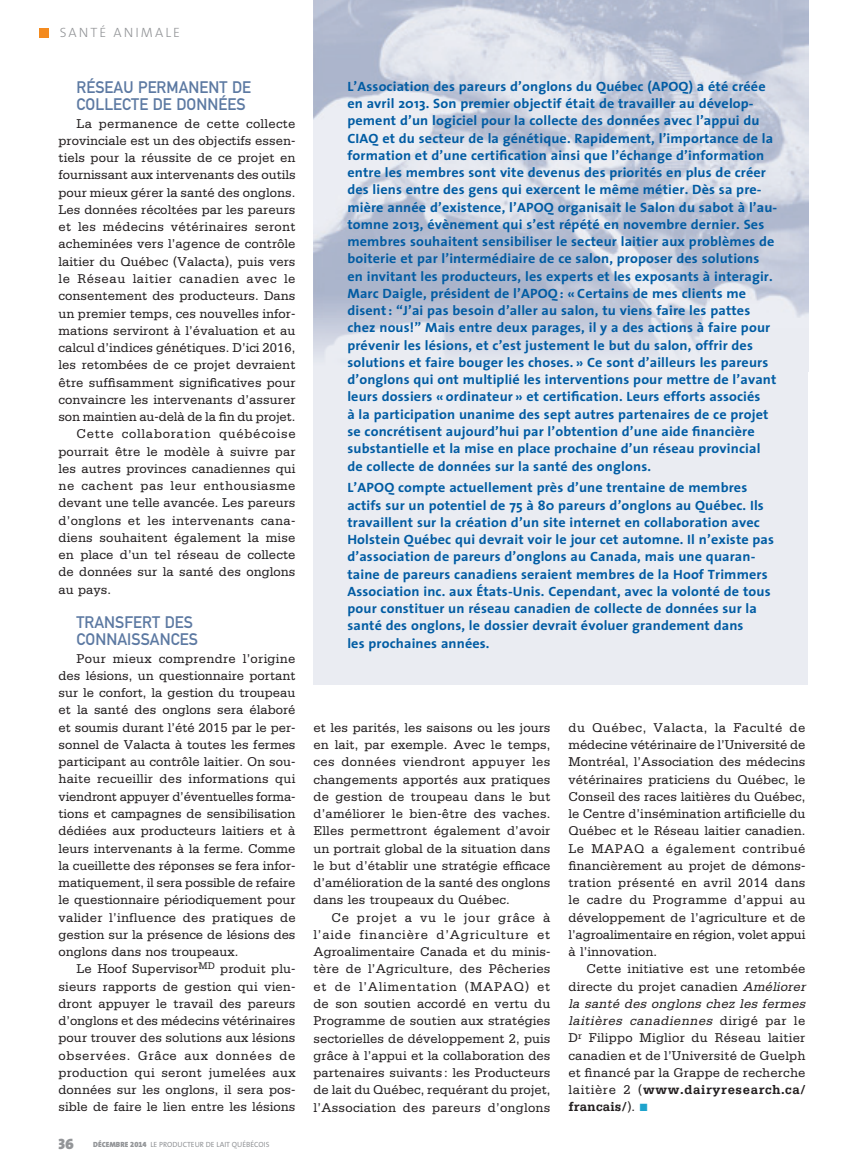
<style>
.page{position:relative;width:864px;height:1175px;background:#fff}
.page>*{position:absolute;margin:0;border:0;box-sizing:border-box;transform-origin:0 0}
.t1{font:16.5px/17.2px "DIN Mittelschrift";letter-spacing:.005em;color:#5c79a2}
.t2{font:15px "The Mix Black Caps";color:#939598}
.t3{font:13.5px/17.2px "Serifa";letter-spacing:.005em;color:#231f20;text-align:justify}
.t4{font:700 13.5px/17.2px "The Sans";letter-spacing:.01em;color:#015ca3;scale:1.05 1}
.t5{font:13.5px "Serifa";letter-spacing:.025em;color:#231f20}
.t6{font:13.5px "Serifa";letter-spacing:.045em;color:#231f20}
.t7{font:13.5px "Serifa";letter-spacing:.055em;color:#231f20}
.t8{font:13.5px "Serifa";letter-spacing:.04em;color:#231f20}
.t9{font:300 13.5px "The Sans";letter-spacing:.15em;color:#939598}
.t10{font:7.5px "The Sans";color:#939598}
.s1{font-weight:900}
.s2{font-family:"The Sans Black Expert"}
.s3{font-style:italic}
.s4{font-weight:700}
.s5{color:#1ea3cc}
</style>
<div class="page">
<div style="left:313px;top:0;width:495px;height:684px;background:#eaecf2"></div>
<img style="left:313px;top:0;width:495px;height:355px">
<div style="left:40px;top:28px;width:9px;height:9px;background:#f48b1f"></div>
<p class="t9" style="left:60px;top:22px;width:122px">SANTÉ ANIMALE</p>
<p class="t1" style="left:77px;top:79px;width:176px">RÉSEAU PERMANENT DE<br>COLLECTE DE DONNÉES</p>
<p class="t3" style="left:77px;top:114px;width:220px">La permanence de cette collecte</p>
<p class="t3" style="left:59px;top:132px;width:238px">provinciale est un des objectifs essen-</p>
<p class="t3" style="left:59px;top:149px;width:238px">tiels pour la réussite de ce projet en</p>
<p class="t3" style="left:59px;top:166px;width:239px">fournissant aux intervenants des outils</p>
<p class="t3" style="left:59px;top:183px;width:238px">pour mieux gérer la santé des onglons.</p>
<p class="t3" style="left:59px;top:201px;width:238px">Les données récoltées par les pareurs</p>
<p class="t5" style="left:59px;top:219px;width:239px">et les médecins vétérinaires seront</p>
<p class="t3" style="left:59px;top:235px;width:238px">acheminées vers l’agence de contrôle</p>
<p class="t3" style="left:59px;top:253px;width:238px">laitier du Québec (Valacta), puis vers</p>
<p class="t6" style="left:59px;top:271px;width:239px">le Réseau laitier canadien avec le</p>
<p class="t3" style="left:59px;top:287px;width:238px">consentement des producteurs. Dans</p>
<p class="t3" style="left:59px;top:304px;width:238px">un premier temps, ces nouvelles infor-</p>
<p class="t3" style="left:59px;top:322px;width:238px">mations serviront à l’évaluation et au</p>
<p class="t3" style="left:59px;top:339px;width:239px">calcul d’indices génétiques. D’ici 2016,</p>
<p class="t3" style="left:59px;top:356px;width:238px">les retombées de ce projet devraient</p>
<p class="t3" style="left:59px;top:373px;width:238px">être suffisamment significatives pour</p>
<p class="t3" style="left:59px;top:391px;width:238px">convaincre les intervenants d’assurer</p>
<p class="t3" style="left:59px;top:408px;width:238px">son maintien au-delà de la fin du projet.</p>
<p class="t7" style="left:77px;top:426px;width:221px">Cette collaboration québécoise</p>
<p class="t3" style="left:59px;top:442px;width:239px">pourrait être le modèle à suivre par</p>
<p class="t3" style="left:59px;top:460px;width:238px">les autres provinces canadiennes qui</p>
<p class="t8" style="left:59px;top:478px;width:239px">ne cachent pas leur enthousiasme</p>
<p class="t3" style="left:59px;top:494px;width:238px">devant une telle avancée. Les pareurs</p>
<p class="t3" style="left:59px;top:511px;width:238px">d’onglons et les intervenants cana-</p>
<p class="t3" style="left:59px;top:529px;width:238px">diens souhaitent également la mise</p>
<p class="t3" style="left:59px;top:546px;width:239px">en place d’un tel réseau de collecte</p>
<p class="t3" style="left:59px;top:563px;width:238px">de données sur la santé des onglons</p>
<p class="t3" style="left:59px;top:580px;width:54px">au pays.</p>
<p class="t1" style="left:77px;top:613px;width:123px">TRANSFERT DES<br>CONNAISSANCES</p>
<p class="t3" style="left:59px;top:649px;width:239px;text-indent:18px">Pour mieux comprendre l’origine des lésions, un questionnaire portant sur le confort, la gestion du troupeau et la santé des onglons sera élaboré et soumis durant l’été 2015 par le per&shy;sonnel de Valacta à toutes les fermes participant au contrôle laitier. On sou&shy;haite recueillir des informations qui viendront appuyer d’éventuelles forma&shy;tions et campagnes de sensibilisation dédiées aux producteurs laitiers et à leurs intervenants à la ferme. Comme la cueillette des réponses se fera infor&shy;matiquement, il sera possible de refaire le questionnaire périodiquement pour valider l’influence des pratiques de gestion sur la présence de lésions des onglons dans nos troupeaux.</p>
<p class="t3" style="left:59px;top:960px;width:239px;text-indent:18px">Le Hoof Supervisor<sup>MD</sup> produit plu&shy;sieurs rapports de gestion qui vien&shy;dront appuyer le travail des pareurs d’onglons et des médecins vétérinaires pour trouver des solutions aux lésions observées. Grâce aux données de production qui seront jumelées aux données sur les onglons, il sera pos&shy;sible de faire le lien entre les lésions</p>
<p class="t2" style="left:59px;top:1131px;width:17px">36</p>
<p class="t10" style="left:93px;top:1138px;width:178px"><span class="s1">DÉCEMBRE</span> <span class="s2">2014</span> LE PRODUCTEUR DE LAIT QUÉBÉCOIS</p>
<p class="t4" style="left:347px;top:77px;width:411px">L’Association des pareurs d’onglons du Québec (APOQ) a été créée en avril 2013. Son premier objectif était de travailler au dévelop&shy;pement d’un logiciel pour la collecte des données avec l’appui du CIAQ et du secteur de la génétique. Rapidement, l’importance de la formation et d’une certification ainsi que l’échange d’information entre les membres sont vite devenus des priorités en plus de créer des liens entre des gens qui exercent le même métier. Dès sa pre&shy;mière année d’existence, l’APOQ organisait le Salon du sabot à l’au&shy;tomne 2013, évènement qui s’est répété en novembre dernier. Ses membres souhaitent sensibiliser le secteur laitier aux problèmes de boiterie et par l’intermédiaire de ce salon, proposer des solutions en invitant les producteurs, les experts et les exposants à interagir.<br>Marc Daigle, président de l’APOQ : « Certains de mes clients me disent : “J’ai pas besoin d’aller au salon, tu viens faire les pattes chez nous!” Mais entre deux parages, il y a des actions à faire pour prévenir les lésions, et c’est justement le but du salon, offrir des solutions et faire bouger les choses. » Ce sont d’ailleurs les pareurs d’onglons qui ont multiplié les interventions pour mettre de l’avant leurs dossiers « ordinateur » et certification. Leurs efforts associés<br>à la participation unanime des sept autres partenaires de ce projet se concrétisent aujourd’hui par l’obtention d’une aide financière substantielle et la mise en place prochaine d’un réseau provincial de collecte de données sur la santé des onglons.</p>
<p class="t4" style="left:347px;top:479px;width:408px">L’APOQ compte actuellement près d’une trentaine de membres actifs sur un potentiel de 75 à 80 pareurs d’onglons au Québec. Ils travaillent sur la création d’un site internet en collaboration avec Holstein Québec qui devrait voir le jour cet automne. Il n’existe pas d’association de pareurs d’onglons au Canada, mais une quaran&shy;taine de pareurs canadiens seraient membres de la Hoof Trimmers Association inc. aux États-Unis. Cependant, avec la volonté de tous pour constituer un réseau canadien de collecte de données sur la santé des onglons, le dossier devrait évoluer grandement dans<br>les prochaines années.</p>
<p class="t3" style="left:314px;top:718px;width:239px">et les parités, les saisons ou les jours en lait, par exemple. Avec le temps, ces données viendront appuyer les changements apportés aux pratiques de gestion de troupeau dans le but d’améliorer le bien-être des vaches.<br>Elles permettront également d’avoir un portrait global de la situation dans le but d’établir une stratégie efficace d’amélioration de la santé des onglons dans les troupeaux du Québec.</p>
<p class="t3" style="left:314px;top:908px;width:239px;text-indent:18px">Ce projet a vu le jour grâce à l’aide financière d’Agriculture et Agroalimentaire Canada et du minis&shy;tère de l’Agriculture, des Pêcheries et de l’Alimentation (MAPAQ) et de son soutien accordé en vertu du Programme de soutien aux stratégies sectorielles de développement 2, puis grâce à l’appui et la collaboration des partenaires suivants : les Producteurs de lait du Québec, requérant du projet, l’Association des pareurs d’onglons</p>
<p class="t3" style="left:568px;top:718px;width:239px">du Québec, Valacta, la Faculté de médecine vétérinaire de l’Université de Montréal, l’Association des médecins vétérinaires praticiens du Québec, le Conseil des races laitières du Québec, le Centre d’insémination artificielle du Québec et le Réseau laitier canadien.<br>Le MAPAQ a également contribué financièrement au projet de démons&shy;tration présenté en avril 2014 dans le cadre du Programme d’appui au développement de l’agriculture et de l’agroalimentaire en région, volet appui à l’innovation.</p>
<p class="t3" style="left:568px;top:960px;width:241px;text-align:left;text-indent:18px">Cette initiative est une retombée directe du projet canadien <span class="s3">Améliorer la santé des onglons chez les fermes laitières canadiennes</span> d i r i g é p a r l e D<sup>r</sup> Filippo Miglior du Réseau laitier canadien et de l’Université de Guelph et financé par la Grappe de recherche laitière 2 (<span class="s4">www.dairyresearch.ca/ francais/</span>). <span class="s5">■</span></p>
</div>
